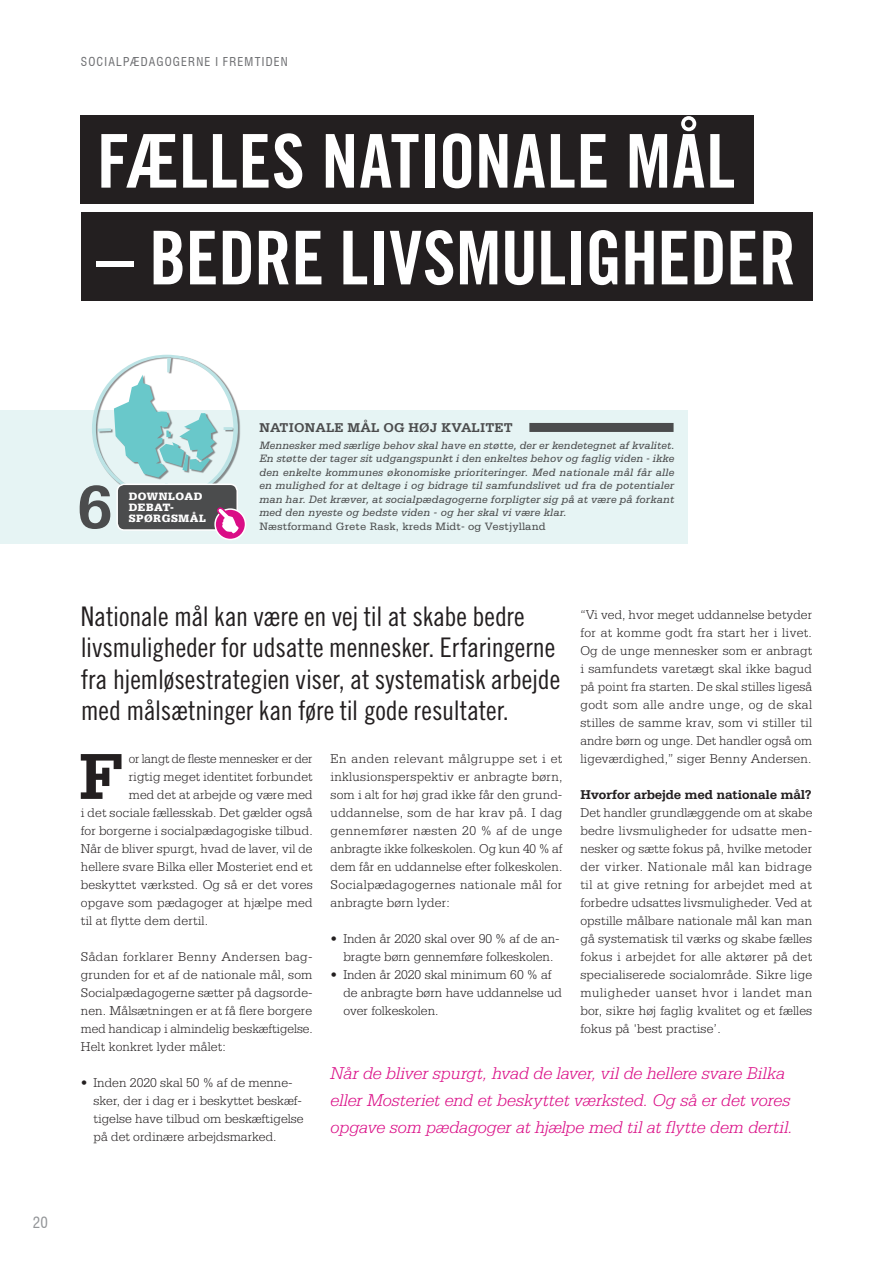
<style>
.page{position:relative;width:893px;height:1263px;background:#fff}
.page>*{position:absolute;margin:0;border:0;box-sizing:border-box;transform-origin:0 0}
.t1{font:74.25px "Trade Gothic Bold Cond Twenty";color:#fff}
.Brødtekst__unicial{font:700 68.55px "Serifa Std";color:#231f20}
.t2{font:700 64.2px "Serifa Std";color:#4b4c4d}
.Heading_2_-_manchet{font:27px/31.5px "Trade Gothic Cond Eighteen";letter-spacing:-.005em;color:#231f20}
.Citat{font:italic 300 18px/27px "Serifa Std";letter-spacing:-.005em;color:#da0d86}
.t3{font:condensed 15px "Swiss 721 BT";color:#939598}
.Brødtekst{font:300 13.5px/18px "Serifa Std";color:#231f20;text-align:justify}
.Brødtekst_fri{font:300 13.5px/18px "Serifa Std";letter-spacing:.01em;color:#231f20;text-align:justify}
.Brødtekst__unicial-2{font:300 13.5px "Serifa Std";letter-spacing:.01em;color:#231f20}
.Heading_5{font:700 13.5px "Serifa Std";letter-spacing:-.015em;color:#231f20}
.Brødtekst__unicial-3{font:300 13.5px "Serifa Std";letter-spacing:-.01em;color:#231f20;scale:.96 1}
.t4{font:700 13.5px "Serifa Std";letter-spacing:.01em;color:#4b4c4d}
.t5{font:condensed 12px "Swiss 721 BT";letter-spacing:.1em;color:#6c6d70}
.Pejlemærke_tekst{font:italic 11.25px/13.5px "Serifa Std";letter-spacing:.01em;color:#4b4c4d;text-align:justify}
.Pejlemærke_tekst-2{font:11.25px "Serifa Std";letter-spacing:.01em;color:#4b4c4d}
.t6{font:900 11.25px "Serifa Std";letter-spacing:.045em;color:#fff}
</style>
<div class="page">
<div style="left:81px;top:115px;width:673px;height:89px;background:#231f20"></div>
<div style="left:81px;top:212px;width:731px;height:88px;background:#231f20"></div>
<div style="left:0;top:410px;width:687px;height:134px;background:#e6f4f4"></div>
<svg style="left:92px;top:355px;width:146px;height:129px"></svg>
<div style="left:529px;top:423px;width:145px;height:9px;background:#4b4c4d"></div>
<div style="left:117px;top:484px;width:120px;height:46px;background:#4b4c4d;border-radius:7px"></div>
<div style="left:116px;top:483px;width:122px;height:48px;border:2px solid #fff;border-radius:7px"></div>
<svg style="left:215px;top:509px;width:30px;height:30px"></svg>
<div style="left:214px;top:508px;width:32px;height:32px;border:2px solid #fff;border-radius:50%"></div>
<svg style="left:215px;top:506px;width:27px;height:30px"></svg>
<p class="t5" style="left:81px;top:54px;width:209px">SOCIALPÆDAGOGERNE I FREMTIDEN</p>
<p class="t1" style="left:97px;top:116px;width:640px">FÆLLES NATIONALE MÅL</p>
<p class="t1" style="left:97px;top:213px;width:700px">– BEDRE LIVSMULIGHEDER</p>
<p class="t3" style="left:33px;top:1214px;width:16px">20</p>
<p class="t2" style="left:77px;top:469px;width:37px">6</p>
<p class="t6" style="left:129px;top:490px;width:75px">DOWNLOAD</p>
<p class="t6" style="left:129px;top:501px;width:47px">DEBAT-</p>
<p class="t6" style="left:129px;top:512px;width:79px">SPØRGSMÅL</p>
<p class="t4" style="left:259px;top:419px;width:255px">NATIONALE MÅL OG HØJ KVALITET</p>
<p class="Pejlemærke_tekst" style="left:259px;top:439px;width:417px">Mennesker med særlige behov skal have en støtte, der er kendetegnet af kvalitet.<br>En støtte der tager sit udgangspunkt i den enkeltes behov og faglig viden - ikke den enkelte kommunes økonomiske prioriteringer. Med nationale mål får alle en mulighed for at deltage i og bidrage til samfundslivet ud fra de potentialer man har. Det kræver, at socialpædagogerne forpligter sig på at være på forkant med den nyeste og bedste viden - og her skal vi være klar.</p>
<p class="Pejlemærke_tekst-2" style="left:259px;top:520px;width:288px">Næstformand Grete Rask, kreds Midt- og Vestjylland</p>
<p class="Heading_2_-_manchet" style="left:81px;top:600px;width:481px">Nationale mål kan være en vej til at skabe bedre livsmuligheder for udsatte mennesker. Erfaringerne fra hjemløsestrategien viser, at systematisk arbejde med målsætninger kan føre til gode resultater.</p>
<p class="Brødtekst_fri" style="left:331px;top:750px;width:233px">En anden relevant målgruppe set i et inklusionsperspektiv er anbragte børn, som i alt for høj grad ikke får den grund&shy;uddannelse, som de har krav på. I dag gennemfører næsten 20 % af de unge anbragte ikke folkeskolen. Og kun 40 % af dem får en uddannelse efter folkeskolen.<br>Socialpædagogernes nationale mål for anbragte børn lyder:</p>
<p class="Brødtekst" style="left:331px;top:930px;width:231px;text-align:center">• Inden år 2020 skal over 90 % af de an&shy;bragte børn gennemføre folkeskolen.</p>
<p class="Brødtekst" style="left:343px;top:966px;width:220px;text-align:left;text-indent:-13px">• Inden år 2020 skal minimum 60 % af de anbragte børn have uddannelse ud over folkeskolen.</p>
<p class="Brødtekst_fri" style="left:580px;top:606px;width:233px">“Vi ved, hvor meget uddannelse betyder for at komme godt fra start her i livet.<br>Og de unge mennesker som er anbragt i samfundets varetægt skal ikke bagud på point fra starten. De skal stilles ligeså godt som alle andre unge, og de skal stilles de samme krav, som vi stiller til andre børn og unge. Det handler også om ligeværdighed,” siger Benny Andersen.</p>
<p class="Heading_5" style="left:580px;top:786px;width:233px">Hvorfor arbejde med nationale mål?</p>
<p class="Brødtekst" style="left:580px;top:804px;width:233px">Det handler grundlæggende om at skabe bedre livsmuligheder for udsatte men&shy;nesker og sætte fokus på, hvilke metoder der virker. Nationale mål kan bidrage til at give retning for arbejdet med at forbedre udsattes livsmuligheder. Ved at opstille målbare nationale mål kan man gå systematisk til værks og skabe fælles fokus i arbejdet for alle aktører på det specialiserede socialområde. Sikre lige muligheder uanset hvor i landet man bor, sikre høj faglig kvalitet og et fælles fokus på 'best practise’.</p>
<p class="Brødtekst__unicial" style="left:79px;top:736px;width:47px">F</p>
<p class="Brødtekst__unicial-3" style="left:129px;top:751px;width:193px">or langt de fleste mennesker er der</p>
<p class="Brødtekst__unicial-2" style="left:129px;top:769px;width:185px">rigtig meget identitet forbundet</p>
<p class="Brødtekst__unicial-2" style="left:129px;top:787px;width:185px">med det at arbejde og være med</p>
<p class="Brødtekst__unicial-2" style="left:81px;top:805px;width:233px">i det sociale fællesskab. Det gælder også</p>
<p class="Brødtekst__unicial-2" style="left:81px;top:823px;width:233px">for borgerne i socialpædagogiske tilbud.</p>
<p class="Brødtekst__unicial-2" style="left:81px;top:841px;width:233px">Når de bliver spurgt, hvad de laver, vil de</p>
<p class="Brødtekst__unicial-2" style="left:81px;top:859px;width:233px">hellere svare Bilka eller Mosteriet end et</p>
<p class="Brødtekst__unicial-2" style="left:81px;top:877px;width:233px">beskyttet værksted. Og så er det vores</p>
<p class="Brødtekst__unicial-2" style="left:81px;top:895px;width:233px">opgave som pædagoger at hjælpe med</p>
<p class="Brødtekst__unicial-2" style="left:81px;top:913px;width:129px">til at flytte dem dertil.</p>
<p class="Brødtekst" style="left:81px;top:948px;width:233px">Sådan forklarer Benny Andersen bag&shy;grunden for et af de nationale mål, som Socialpædagogerne sætter på dagsorde&shy;nen. Målsætningen er at få flere borgere med handicap i almindelig beskæftigelse.<br>Helt konkret lyder målet:</p>
<p class="Brødtekst" style="left:94px;top:1074px;width:212px;text-align:left;text-indent:-13px">• Inden 2020 skal 50 % af de menne&shy;sker, der i dag er i beskyttet beskæf&shy;tigelse have tilbud om beskæftigelse på det ordinære arbejdsmarked.</p>
<p class="Citat" style="left:331px;top:1060px;width:464px">Når de bliver spurgt, hvad de laver, vil de hellere svare Bilka eller Mosteriet end et beskyttet værksted. Og så er det vores opgave som pædagoger at hjælpe med til at flytte dem dertil.</p>
</div>
